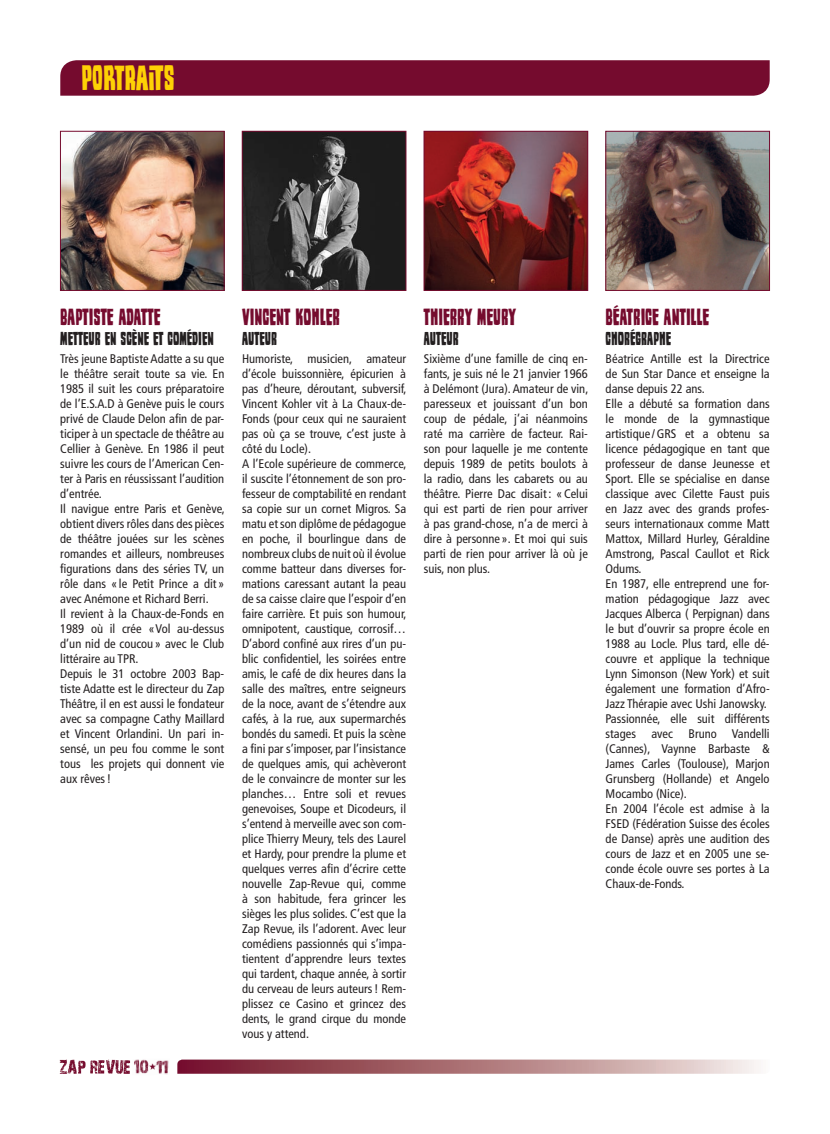
<style>
.page{position:relative;width:830px;height:1134px;background:#fff}
.page>*{position:absolute;margin:0;border:0;box-sizing:border-box;transform-origin:0 0}
.t1{font:37.5px "Wood Stamp";color:#fed105}
.t2{font:25px "Wood Stamp";color:#750b2e}
.t3{font:20px "Wood Stamp";color:#231f20}
.t4{font:condensed 12.5px/15px "Frutiger";color:#231f20}
</style>
<div class="page">
<svg style="left:177px;top:1059px;width:582px;height:15px;background:#b37f85"></svg>
<img style="left:59px;top:1059px;width:110px;height:16px">
<div style="left:60px;top:60px;width:709px;height:36px;background:#750b2e"></div>
<img style="left:62px;top:133px;width:160px;height:156px">
<div style="left:60px;top:131px;width:164px;height:160px;border:1px solid #750b2e"></div>
<img style="left:425px;top:133px;width:160px;height:156px">
<div style="left:423px;top:131px;width:164px;height:160px;border:1px solid #750b2e"></div>
<img style="left:607px;top:133px;width:160px;height:156px">
<div style="left:605px;top:131px;width:164px;height:160px;border:1px solid #750b2e"></div>
<img style="left:244px;top:133px;width:160px;height:156px">
<div style="left:242px;top:131px;width:164px;height:160px;border:1px solid #750b2e"></div>
<h1 class="t1" style="left:81px;top:58px;width:95px">PORTRAITS</h1>
<h2 class="t2" style="left:60px;top:303px;width:102px">BAPTISTE ADATTE</h2>
<h3 class="t3" style="left:60px;top:328px;width:155px">METTEUR EN SCÈNE ET COMÉDIEN</h3>
<p class="t4" style="left:60px;top:351px;width:166px">Très jeune Baptiste Adatte a su que le théâtre serait toute sa vie. En<br>1985 il suit les cours préparatoire de l’E.S.A.D à Genève puis le cours privé de Claude Delon afin de par&shy;ticiper à un spectacle de théâtre au<br>Cellier à Genève. En 1986 il peut suivre les cours de l’American Cen&shy;ter à Paris en réussissant l’audition d’entrée.<br>Il navigue entre Paris et Genève, obtient divers rôles dans des pièces de théâtre jouées sur les scènes romandes et ailleurs, nombreuses figurations dans des séries TV, un rôle dans «le Petit Prince a dit » avec Anémone et Richard Berri.<br>Il revient à la Chaux-de-Fonds en<br>1989 où il crée «Vol au-dessus d’un nid de coucou » avec le Club littéraire au TPR.<br>Depuis le 31 octobre 2003 Bap&shy;tiste Adatte est le directeur du Zap<br>Théâtre, il en est aussi le fondateur avec sa compagne Cathy Maillard et Vincent Orlandini. Un pari in&shy;sensé, un peu fou comme le sont tous les projets qui donnent vie aux rêves !</p>
<h2 class="t2" style="left:242px;top:303px;width:99px">VINCENT KOHLER</h2>
<h3 class="t3" style="left:242px;top:328px;width:36px">AUTEUR</h3>
<p class="t4" style="left:242px;top:351px;width:166px">Humoriste, musicien, amateur d’école buissonnière, épicurien à pas d’heure, déroutant, subversif, Vincent Kohler vit à La Chaux-de-Fonds (pour ceux qui ne sauraient pas où ça se trouve, c’est juste à côté du Locle).<br>A l’Ecole supérieure de commerce, il suscite l’étonnement de son pro&shy;fesseur de comptabilité en rendant sa copie sur un cornet Migros. Sa matu et son diplôme de pédagogue en poche, il bourlingue dans de nombreux clubs de nuit où il évolue comme batteur dans diverses for&shy;mations caressant autant la peau de sa caisse claire que l’espoir d’en faire carrière. Et puis son humour, omnipotent, caustique, corrosif… D’abord confiné aux rires d’un pu&shy;blic confidentiel, les soirées entre amis, le café de dix heures dans la salle des maîtres, entre seigneurs de la noce, avant de s’étendre aux cafés, à la rue, aux supermarchés bondés du samedi. Et puis la scène a fini par s’imposer, par l’insistance de quelques amis, qui achèveront de le convaincre de monter sur les planches… Entre soli et revues genevoises, Soupe et Dicodeurs, il s’entend à merveille avec son com&shy;plice Thierry Meury, tels des Laurel et Hardy, pour prendre la plume et quelques verres afin d’écrire cette nouvelle Zap-Revue qui, comme à son habitude, fera grincer les sièges les plus solides. C’est que la Zap Revue, ils l’adorent. Avec leur comédiens passionnés qui s’impa&shy;tientent d’apprendre leurs textes qui tardent, chaque année, à sortir du cerveau de leurs auteurs! Rem&shy;plissez ce Casino et grincez des dents, le grand cirque du monde vous y attend.</p>
<h2 class="t2" style="left:423px;top:303px;width:94px">THIERRY MEURY</h2>
<h3 class="t3" style="left:423px;top:328px;width:36px">AUTEUR</h3>
<p class="t4" style="left:423px;top:351px;width:166px;text-align:justify">Sixième d’une famille de cinq en&shy;fants, je suis né le 21 janvier 1966 à Delémont (Jura). Amateur de vin, paresseux et jouissant d’un bon coup de pédale, j’ai néanmoins raté ma carrière de facteur. Rai&shy;son pour laquelle je me contente depuis 1989 de petits boulots à la radio, dans les cabarets ou au théâtre. Pierre Dac disait: « Celui qui est parti de rien pour arriver à pas grand-chose, n’a de merci à dire à personne ». Et moi qui suis parti de rien pour arriver là où je suis, non plus.</p>
<h2 class="t2" style="left:605px;top:303px;width:105px">BÉATRICE ANTILLE</h2>
<h3 class="t3" style="left:605px;top:328px;width:67px">CHORÉGRAPHE</h3>
<p class="t4" style="left:605px;top:351px;width:165px">Béatrice Antille est la Directrice de Sun Star Dance et enseigne la danse depuis 22 ans.<br>Elle a débuté sa formation dans le monde de la gymnastique artistique / GRS et a obtenu sa licence pédagogique en tant que professeur de danse Jeunesse et<br>Sport. Elle se spécialise en danse classique avec Cilette Faust puis en Jazz avec des grands profes&shy;seurs internationaux comme Matt<br>Mattox, Millard Hurley, Géraldine<br>Amstrong, Pascal Caullot et Rick<br>Odums.<br>En 1987, elle entreprend une for&shy;mation pédagogique Jazz avec<br>Jacques Alberca ( Perpignan) dans le but d’ouvrir sa propre école en<br>1988 au Locle. Plus tard, elle dé&shy;couvre et applique la technique<br>Lynn Simonson (New York) et suit également une formation d’Afro-<br>Jazz Thérapie avec Ushi Janowsky.<br>Passionnée, elle suit différents stages avec Bruno Vandelli (Cannes), Vaynne Barbaste &amp;<br>James Carles (Toulouse), Marjon<br>Grunsberg (Hollande) et Angelo<br>Mocambo (Nice).<br>En 2004 l’école est admise à la<br>FSED (Fédération Suisse des écoles de Danse) après une audition des cours de Jazz et en 2005 une se&shy;conde école ouvre ses portes à La<br>Chaux-de-Fonds.</p>
</div>
